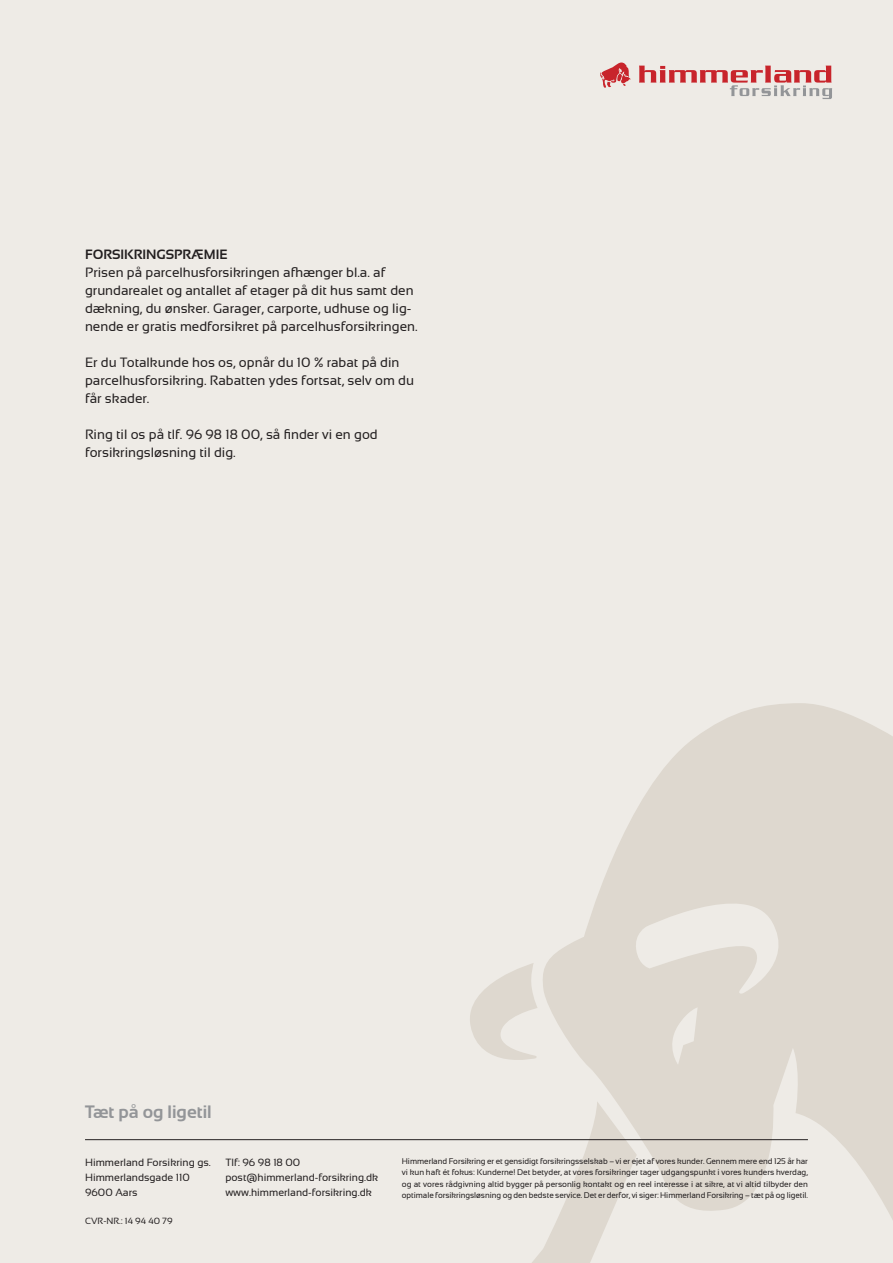
<style>
.page{position:relative;width:893px;height:1263px;background:#eeebe6}
.page>*{position:absolute;margin:0;border:0;box-sizing:border-box;transform-origin:0 0}
.t1{font:700 18px "Sansation";color:#939598}
.Brødtekst{font:13.5px/18px "Sansation";color:#231f20}
.Mellemrubrik{font:700 13.5px "Sansation";color:#231f20}
.t2{font:10.5px "Sansation";color:#231f20}
.t3{font:9px "Sansation";color:#231f20}
.HF_Juridisk_tekst{font:8.25px/11.2px "Sansation";letter-spacing:-.005em;color:#231f20;text-align:justify}
</style>
<div class="page">
<svg style="left:523px;top:1140px;width:18px;height:123px"></svg>
<svg style="left:470px;top:963px;width:67px;height:97px"></svg>
<svg style="left:541px;top:703px;width:352px;height:560px;fill:#ded8cf"></svg>
<svg style="left:639px;top:66px;width:193px;height:33px"></svg>
<svg style="left:600px;top:62px;width:31px;height:26px"></svg>
<hr style="left:85px;top:1139px;width:723px;height:1px;background:#231f20">
<p class="Mellemrubrik" style="left:85px;top:247px;width:144px">FORSIKRINGSPRÆMIE</p>
<p class="Brødtekst" style="left:85px;top:263px;width:334px">Prisen på parcelhusforsikringen afhænger bl.a. af grundarealet og antallet af etager på dit hus samt den dækning, du ønsker. Garager, carporte, udhuse og lig&shy;nende er gratis medforsikret på parcelhusforsikringen.</p>
<p class="Brødtekst" style="left:85px;top:353px;width:330px">Er du Totalkunde hos os, opnår du 10 % rabat på din parcelhusforsikring. Rabatten ydes fortsat, selv om du får skader.</p>
<p class="Brødtekst" style="left:85px;top:425px;width:294px">Ring til os på tlf. 96 98 18 00, så finder vi en god</p>
<p class="Brødtekst" style="left:85px;top:443px;width:152px">forsikringsløsning til dig.</p>
<p class="t1" style="left:85px;top:1101px;width:128px">Tæt på og ligetil</p>
<p class="t2" style="left:85px;top:1157px;width:127px">Himmerland Forsikring gs.</p>
<p class="t2" style="left:85px;top:1172px;width:106px">Himmerlandsgade 110</p>
<p class="t2" style="left:85px;top:1187px;width:54px">9600 Aars</p>
<p class="t3" style="left:85px;top:1216px;width:89px">CVR-NR.: 14 94 40 79</p>
<p class="t2" style="left:225px;top:1157px;width:77px">Tlf: 96 98 18 00</p>
<p class="t2" style="left:225px;top:1172px;width:154px">post@himmerland-forsikring.dk</p>
<p class="t2" style="left:225px;top:1187px;width:148px">www.himmerland-forsikring.dk</p>
<p class="HF_Juridisk_tekst" style="left:402px;top:1156px;width:408px">Himmerland Forsikring er et gensidigt forsikringsselskab – vi er ejet af vores kunder. Gennem mere end 125 år har vi kun haft ét fokus: Kunderne! Det betyder, at vores forsikringer tager udgangspunkt i vores kunders hverdag, og at vores rådgivning altid bygger på personlig kontakt og en reel interesse i at sikre, at vi altid tilbyder den optimale forsikringsløsning og den bedste service. Det er derfor, vi siger: Himmerland Forsikring – tæt på og ligetil.</p>
</div>
